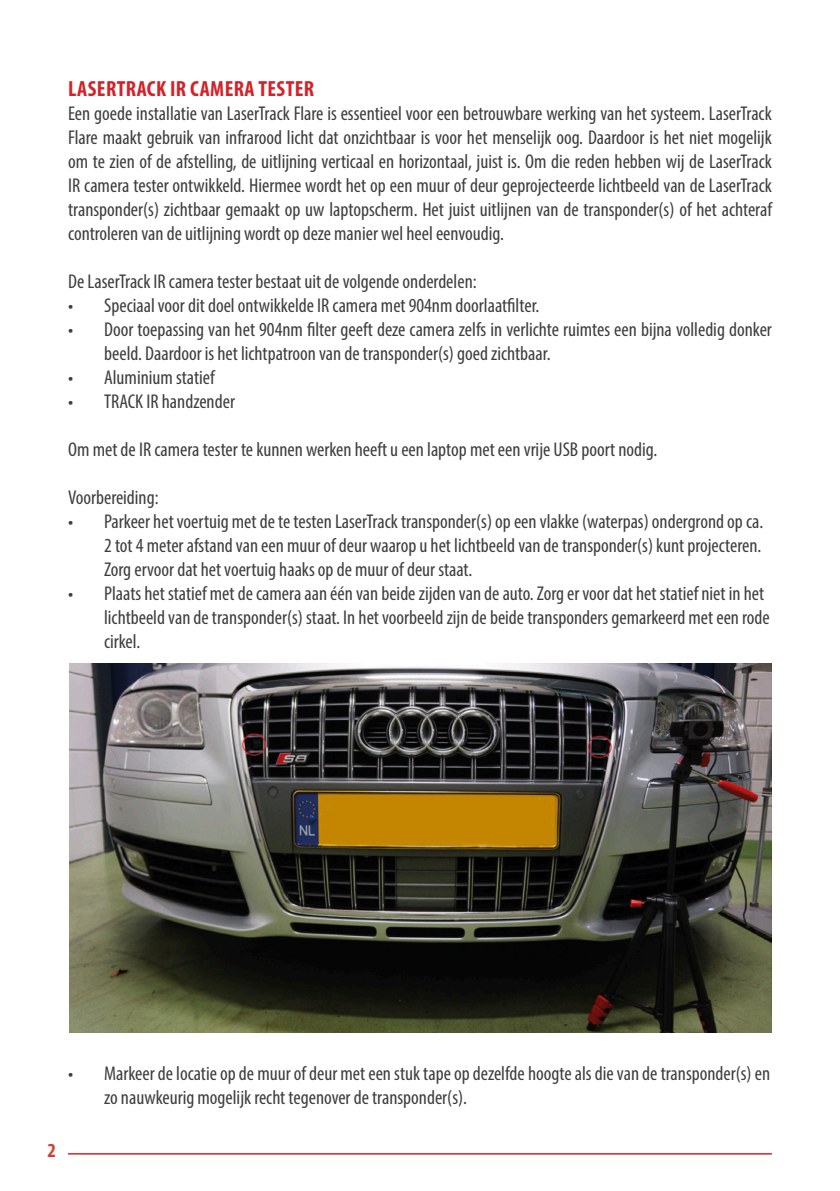
<style>
.page{position:relative;width:840px;height:1191px;background:#fff}
.page>*{position:absolute;margin:0;border:0;box-sizing:border-box;transform-origin:0 0}
.t1{font:700 condensed 22px "Myriad Pro";letter-spacing:.02em;color:#d1232a}
.t2{font:condensed 20px/24px "Myriad Pro";color:#3e3e3f}
.t3{font:700 condensed 20px "Myriad Pro";color:#d53f33}
</style>
<div class="page">
<hr style="left:68px;top:1153px;width:703px;height:1px;background:#d1232a">
<img style="left:69px;top:663px;width:702px;height:369px">
<p class="t1" style="left:68px;top:75px;width:247px">LASERTRACK IR CAMERA TESTER</p>
<p class="t2" style="left:68px;top:101px;width:705px;text-align:justify">Een goede installatie van LaserTrack Flare is essentieel voor een betrouwbare werking van het systeem. LaserTrack Flare maakt gebruik van infrarood licht dat onzichtbaar is voor het menselijk oog. Daardoor is het niet mogelijk om te zien of de afstelling, de uitlijning verticaal en horizontaal, juist is. Om die reden hebben wij de LaserTrack IR camera tester ontwikkeld. Hiermee wordt het op een muur of deur geprojecteerde lichtbeeld van de LaserTrack transponder(s) zichtbaar gemaakt op uw laptopscherm. Het juist uitlijnen van de transponder(s) of het achteraf controleren van de uitlijning wordt op deze manier wel heel eenvoudig.</p>
<p class="t2" style="left:68px;top:269px;width:410px">De LaserTrack IR camera tester bestaat uit de volgende onderdelen:</p>
<p class="t2" style="left:68px;top:293px;width:472px">• Speciaal voor dit doel ontwikkelde IR camera met 904nm doorlaatfilter.</p>
<p class="t2" style="left:104px;top:317px;width:669px;text-indent:-36px">• Door toepassing van het 904nm filter geeft deze camera zelfs in verlichte ruimtes een bijna volledig donker beeld. Daardoor is het lichtpatroon van de transponder(s) goed zichtbaar.</p>
<p class="t2" style="left:68px;top:365px;width:148px">• Aluminium statief</p>
<p class="t2" style="left:68px;top:389px;width:168px">• TRACK IR handzender</p>
<p class="t2" style="left:68px;top:437px;width:590px">Om met de IR camera tester te kunnen werken heeft u een laptop met een vrije USB poort nodig.</p>
<p class="t2" style="left:68px;top:485px;width:92px">Voorbereiding:</p>
<p class="t2" style="left:104px;top:509px;width:660px;text-align:justify;text-indent:-36px">• Parkeer het voertuig met de te testen LaserTrack transponder(s) op een vlakke (waterpas) ondergrond op ca.<br>2 tot 4 meter afstand van een muur of deur waarop u het lichtbeeld van de transponder(s) kunt projecteren.<br>Zorg ervoor dat het voertuig haaks op de muur of deur staat.</p>
<p class="t2" style="left:104px;top:581px;width:666px;text-indent:-36px">• Plaats het statief met de camera aan één van beide zijden van de auto. Zorg er voor dat het statief niet in het lichtbeeld van de transponder(s) staat. In het voorbeeld zijn de beide transponders gemarkeerd met een rode cirkel.</p>
<p class="t2" style="left:104px;top:1061px;width:667px;text-indent:-36px">• Markeer de locatie op de muur of deur met een stuk tape op dezelfde hoogte als die van de transponder(s) en zo nauwkeurig mogelijk recht tegenover de transponder(s).</p>
<p class="t3" style="left:48px;top:1138px;width:10px">2</p>
</div>
